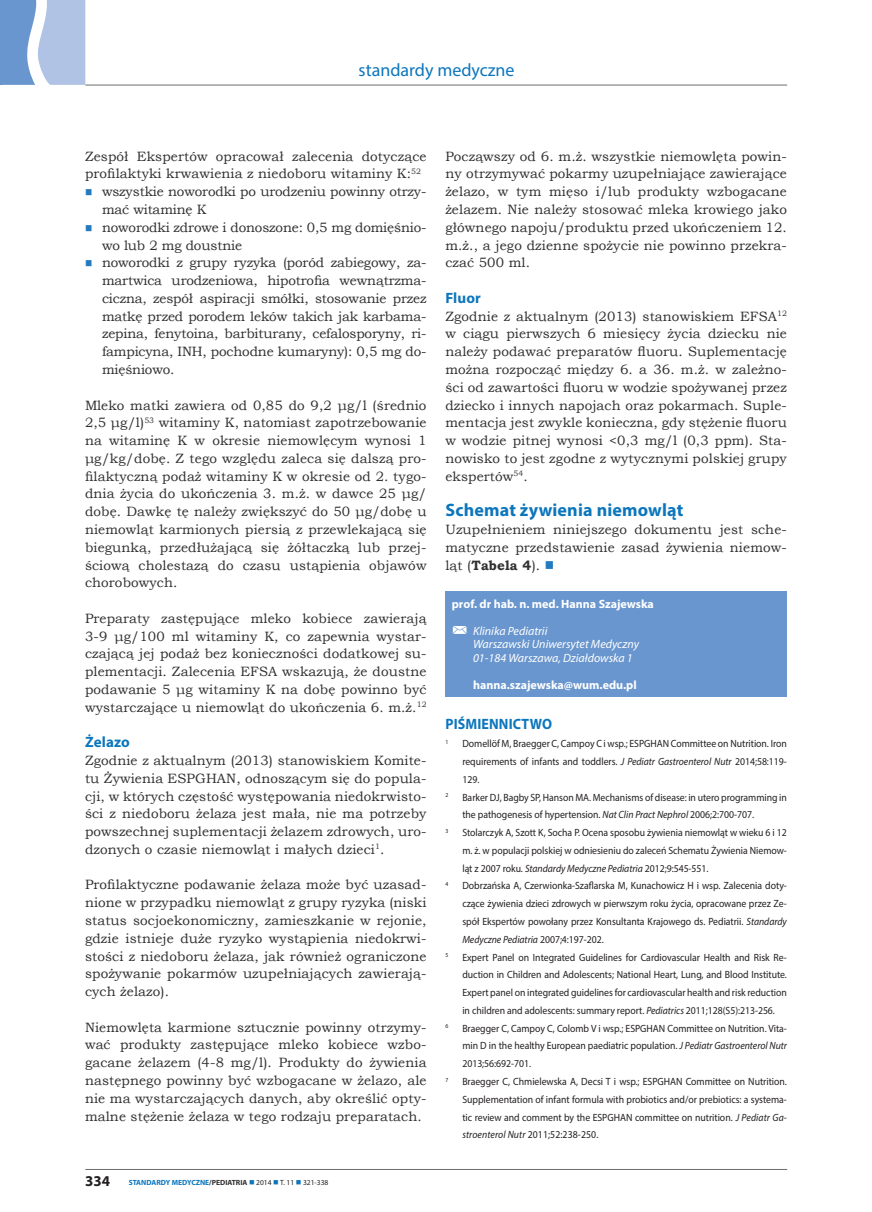
<style>
.page{position:relative;width:872px;height:1212px;background:#fff}
.page>*{position:absolute;margin:0;border:0;box-sizing:border-box;transform-origin:0 0}
.naglowek2{font:700 18px "Myriad Pro";letter-spacing:.01em;color:#0c76bd}
.t1{font:18px "Myriad Pro";color:#0c76bd}
.heading_8{font:700 15px "Myriad Pro";letter-spacing:.01em;color:#0c76bd;scale:.93 1}
.naglowek2-2{font:700 15px "Myriad Pro";letter-spacing:.01em;color:#0c76bd}
.tekst_artykulu_2{font:13.5px/17.7px "Bookman Old Style";letter-spacing:.01em;color:#312f30;text-align:justify}
.tekst_artykulu_2-2{font:13.5px/17.7px "Bookman Old Style";letter-spacing:-.01em;color:#312f30}
.t2{font:italic 12px "Myriad Pro";color:#fff}
.t3{font:700 12px "Myriad Pro";color:#fff}
.heading_8-2{font:10.5px/17.7px "Myriad Pro";letter-spacing:-.005em;color:#231f20;text-align:justify;scale:.93 1}
.t4{font:700 7.5px "Myriad Pro";color:#0c76bd}
.heading_8-3{font:6.15px "Myriad Pro";color:#231f20;scale:.93 1}
.s1{color:#247abf}
.s2{font-size:15px;color:#231f20}
.s3{color:#312f30}
.s4{font-weight:400;color:#231f20}
.s5{font-weight:700}
.s6{font-style:italic}
</style>
<div class="page">
<hr style="left:85px;top:85px;width:702px;height:1px;background:#6c6d70">
<svg style="left:0;top:0;width:85px;height:85px;background:#a0badf"></svg>
<hr style="left:85px;top:1169px;width:702px;height:1px;background:#6c6d70">
<div style="left:445px;top:591px;width:341px;height:106px;background:#6996ce"></div>
<svg style="left:453px;top:626px;width:13px;height:8px"></svg>
<h1 class="t1" style="left:358px;top:59px;width:157px">standardy medyczne</h1>
<p class="tekst_artykulu_2" style="left:85px;top:147px;width:343px">Zespół Ekspertów opracował zalecenia dotyczące profilaktyki krwawienia z niedoboru witaminy K:<sup>52</sup></p>
<p class="tekst_artykulu_2-2" style="left:102px;top:183px;width:326px;text-indent:-17px"><span class="s1">■</span> wszystkie noworodki po urodzeniu powinny otrzy&shy;mać witaminę K</p>
<p class="tekst_artykulu_2-2" style="left:102px;top:218px;width:326px;text-indent:-17px"><span class="s1">■</span> noworodki zdrowe i donoszone: 0,5 mg domięśnio&shy;wo lub 2 mg doustnie</p>
<p class="tekst_artykulu_2" style="left:102px;top:254px;width:326px;text-indent:-17px"><span class="s1">■</span> noworodki z grupy ryzyka (poród zabiegowy, za&shy;martwica urodzeniowa, hipotrofia wewnątrzma&shy;ciczna, zespół aspiracji smółki, stosowanie przez matkę przed porodem leków takich jak karbama&shy;zepina, fenytoina, barbiturany, cefalosporyny, ri&shy;fampicyna, INH, pochodne kumaryny): 0,5 mg do&shy;mięśniowo.</p>
<p class="tekst_artykulu_2" style="left:85px;top:396px;width:343px">Mleko matki zawiera od 0,85 do 9,2 μg/l (średnio 2,5 μg/l)<sup>53</sup> witaminy K, natomiast zapotrzebowanie na witaminę K w okresie niemowlęcym wynosi 1 μg/kg/dobę. Z tego względu zaleca się dalszą pro&shy;filaktyczną podaż witaminy K w okresie od 2. tygo&shy;dnia życia do ukończenia 3. m.ż. w dawce 25 μg/ dobę. Dawkę tę należy zwiększyć do 50 μg/dobę u niemowląt karmionych piersią z przewlekającą się biegunką, przedłużającą się żółtaczką lub przej&shy;ściową cholestazą do czasu ustąpienia objawów chorobowych.</p>
<p class="tekst_artykulu_2" style="left:85px;top:609px;width:343px">Preparaty zastępujące mleko kobiece zawierają 3-9 μg/100 ml witaminy K, co zapewnia wystar&shy;czającą jej podaż bez konieczności dodatkowej su&shy;plementacji. Zalecenia EFSA wskazują, że doustne podawanie 5 μg witaminy K na dobę powinno być wystarczające u niemowląt do ukończenia 6. m.ż.<sup>12</sup></p>
<p class="naglowek2-2" style="left:85px;top:732px;width:46px">Żelazo</p>
<p class="tekst_artykulu_2" style="left:85px;top:752px;width:343px">Zgodnie z aktualnym (2013) stanowiskiem Komite&shy;tu Żywienia ESPGHAN, odnoszącym się do popula&shy;cji, w których częstość występowania niedokrwisto&shy;ści z niedoboru żelaza jest mała, nie ma potrzeby powszechnej suplementacji żelazem zdrowych, uro&shy;dzonych o czasie niemowląt i małych dzieci<sup>1</sup>.</p>
<p class="tekst_artykulu_2" style="left:85px;top:876px;width:343px">Profilaktyczne podawanie żelaza może być uzasad&shy;nione w przypadku niemowląt z grupy ryzyka (niski status socjoekonomiczny, zamieszkanie w rejonie, gdzie istnieje duże ryzyko wystąpienia niedokrwi&shy;stości z niedoboru żelaza, jak również ograniczone spożywanie pokarmów uzupełniających zawierają&shy;cych żelazo).</p>
<p class="tekst_artykulu_2" style="left:85px;top:1018px;width:343px">Niemowlęta karmione sztucznie powinny otrzymy&shy;wać produkty zastępujące mleko kobiece wzbo&shy;gacane żelazem (4-8 mg/l). Produkty do żywienia następnego powinny być wzbogacane w żelazo, ale nie ma wystarczających danych, aby określić opty&shy;malne stężenie żelaza w tego rodzaju preparatach.</p>
<p class="t4" style="left:85px;top:1178px;width:245px"><span class="s2">334</span> STANDARDY MEDYCZNE<span class="s3">/PEDIATRIA</span> ■ <span class="s4">2014</span> ■ <span class="s4">T. 11</span> ■ <span class="s4">321-338</span></p>
<p class="tekst_artykulu_2" style="left:445px;top:147px;width:343px">Począwszy od 6. m.ż. wszystkie niemowlęta powin&shy;ny otrzymywać pokarmy uzupełniające zawierające żelazo, w tym mięso i/lub produkty wzbogacane żelazem. Nie należy stosować mleka krowiego jako głównego napoju/produktu przed ukończeniem 12. m.ż., a jego dzienne spożycie nie powinno przekra&shy;czać 500 ml.</p>
<p class="naglowek2-2" style="left:445px;top:288px;width:37px">Fluor</p>
<p class="tekst_artykulu_2" style="left:445px;top:307px;width:343px">Zgodnie z aktualnym (2013) stanowiskiem EFSA<sup>12 </sup>w ciągu pierwszych 6 miesięcy życia dziecku nie należy podawać preparatów fluoru. Suplementację można rozpocząć między 6. a 36. m.ż. w zależno&shy;ści od zawartości fluoru w wodzie spożywanej przez dziecko i innych napojach oraz pokarmach. Suple&shy;mentacja jest zwykle konieczna, gdy stężenie fluoru w wodzie pitnej wynosi &lt;0,3 mg/l (0,3 ppm). Sta&shy;nowisko to jest zgodne z wytycznymi polskiej grupy ekspertów<sup>54</sup>.</p>
<p class="naglowek2" style="left:445px;top:498px;width:239px">Schemat żywienia niemowląt</p>
<p class="tekst_artykulu_2" style="left:445px;top:520px;width:343px">Uzupełnieniem niniejszego dokumentu jest sche&shy;matyczne przedstawienie zasad żywienia niemow&shy;ląt (<span class="s5">Tabela 4</span>). <span class="s1">■</span></p>
<p class="t3" style="left:452px;top:596px;width:204px">prof. dr hab. n. med. Hanna Szajewska</p>
<p class="t2" style="left:473px;top:623px;width:76px">Klinika Pediatrii</p>
<p class="t2" style="left:473px;top:637px;width:167px">Warszawski Uniwersytet Medyczny</p>
<p class="t2" style="left:473px;top:650px;width:161px">01-184 Warszawa, Działdowska 1</p>
<p class="t3" style="left:473px;top:677px;width:165px">hanna.szajewska@wum.edu.pl</p>
<p class="heading_8" style="left:445px;top:715px;width:116px">PIŚMIENNICTWO</p>
<p class="heading_8-3" style="left:445px;top:738px;width:5px">1</p>
<p class="heading_8-2" style="left:462px;top:735px;width:350px">Domellöf M, Braegger C, Campoy C i wsp.; ESPGHAN Committee on Nutrition. Iron requirements of infants and toddlers. <span class="s6">J Pediatr Gastroenterol Nutr</span> 2014;58:119- 129.</p>
<p class="heading_8-3" style="left:445px;top:791px;width:5px">2</p>
<p class="heading_8-2" style="left:462px;top:788px;width:350px">Barker DJ, Bagby SP, Hanson MA. Mechanisms of disease: in utero programming in the pathogenesis of hypertension. <span class="s6">Nat Clin Pract Nephrol</span> 2006;2:700-707.</p>
<p class="heading_8-3" style="left:445px;top:827px;width:5px">3</p>
<p class="heading_8-2" style="left:462px;top:823px;width:350px">Stolarczyk A, Szott K, Socha P. Ocena sposobu żywienia niemowląt w wieku 6 i 12 m. ż. w populacji polskiej w odniesieniu do zaleceń Schematu Żywienia Niemow&shy;ląt z 2007 roku. <span class="s6">Standardy Medyczne Pediatria</span> 2012;9:545-551.</p>
<p class="heading_8-3" style="left:445px;top:880px;width:5px">4</p>
<p class="heading_8-2" style="left:462px;top:877px;width:350px">Dobrzańska A, Czerwionka-Szaflarska M, Kunachowicz H i wsp. Zalecenia doty&shy;czące żywienia dzieci zdrowych w pierwszym roku życia, opracowane przez Ze&shy;spół Ekspertów powołany przez Konsultanta Krajowego ds. Pediatrii. <span class="s6">Standardy Medyczne Pediatria</span> 2007;4:197-202.</p>
<p class="heading_8-3" style="left:445px;top:951px;width:5px">5</p>
<p class="heading_8-2" style="left:462px;top:948px;width:350px">Expert Panel on Integrated Guidelines for Cardiovascular Health and Risk Re&shy;duction in Children and Adolescents; National Heart, Lung, and Blood Institute.<br>Expert panel on integrated guidelines for cardiovascular health and risk reduction in children and adolescents: summary report. <span class="s6">Pediatrics</span> 2011;128(S5):213-256.</p>
<p class="heading_8-3" style="left:445px;top:1022px;width:5px">6</p>
<p class="heading_8-2" style="left:462px;top:1019px;width:350px">Braegger C, Campoy C, Colomb V i wsp.; ESPGHAN Committee on Nutrition. Vita&shy;min D in the healthy European paediatric population. <span class="s6">J Pediatr Gastroenterol Nutr </span>2013;56:692-701.</p>
<p class="heading_8-3" style="left:445px;top:1075px;width:5px">7</p>
<p class="heading_8-2" style="left:462px;top:1072px;width:350px">Braegger C, Chmielewska A, Decsi T i wsp.; ESPGHAN Committee on Nutrition.<br>Supplementation of infant formula with probiotics and/or prebiotics: a systema&shy;tic review and comment by the ESPGHAN committee on nutrition. <span class="s6">J Pediatr Ga&shy;stroenterol Nutr</span> 2011;52:238-250.</p>
</div>
